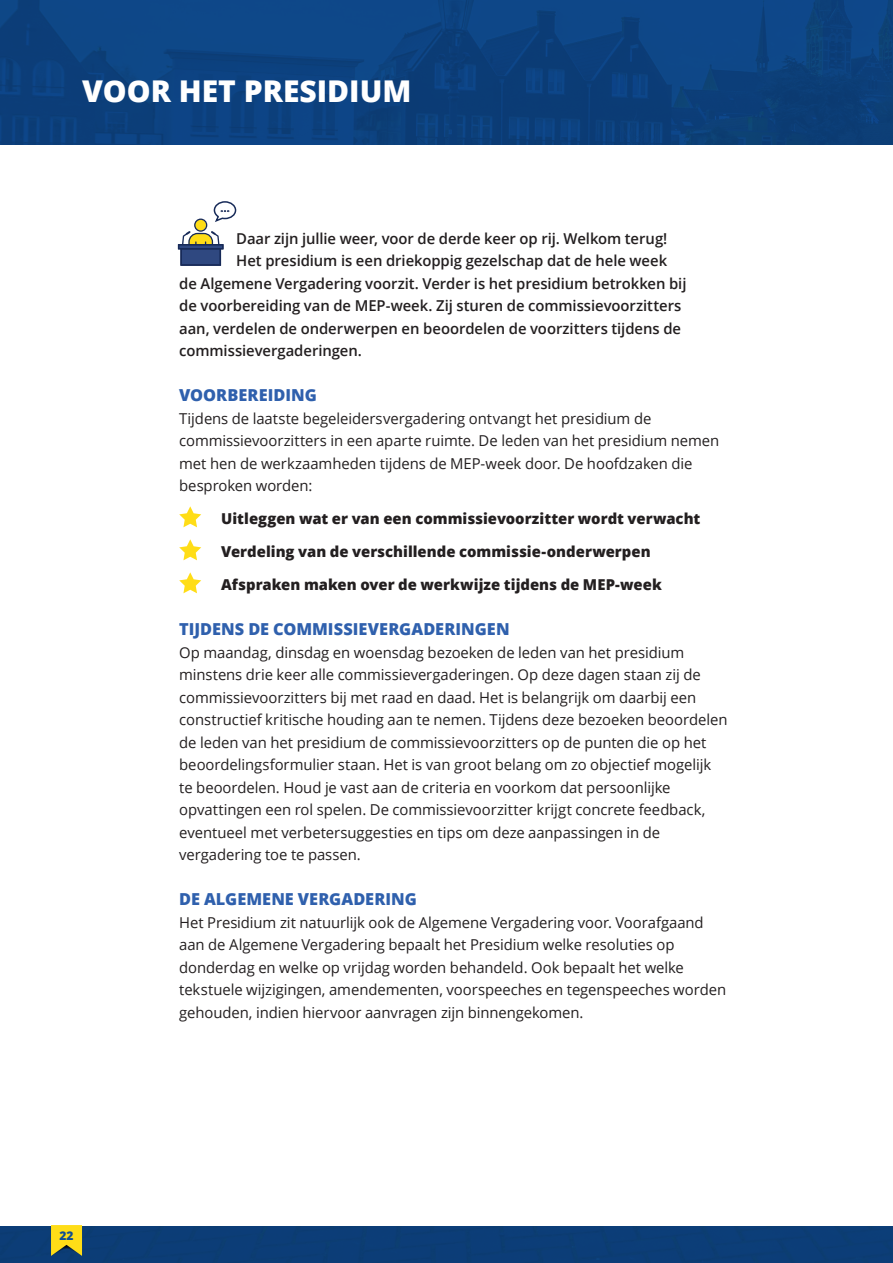
<style>
.page{position:relative;width:893px;height:1263px;background:#fff}
.page>*{position:absolute;margin:0;border:0;box-sizing:border-box;transform-origin:0 0}
.t1{font:800 30px "Open Sans";color:#fff}
.t2{font:800 16.5px "Open Sans";color:#2f60ad}
.t3{font:15px/22.5px "Open Sans";letter-spacing:-.005em;color:#231f20}
.t4{font:600 15px "Open Sans";letter-spacing:-.005em;color:#231f20}
.t5{font:800 15px "Open Sans";color:#231f20}
.t6{font:800 12px "Open Sans";color:#0f4c93}
</style>
<div class="page">
<div style="left:0;top:1226px;width:893px;height:37px;background:#0c3d77"></div>
<svg style="left:51px;top:1225px;width:32px;height:32px"></svg>
<img style="left:0;top:0;width:893px;height:145px">
<svg style="left:179px;top:506px;width:22px;height:21px"></svg>
<svg style="left:179px;top:539px;width:22px;height:21px"></svg>
<svg style="left:179px;top:572px;width:22px;height:21px"></svg>
<svg style="left:178px;top:201px;width:59px;height:65px"></svg>
<p class="t1" style="left:82px;top:69px;width:331px">VOOR HET PRESIDIUM</p>
<p class="t4" style="left:236px;top:228px;width:433px">Daar zijn jullie weer, voor de derde keer op rij. Welkom terug!</p>
<p class="t4" style="left:236px;top:250px;width:432px">Het presidium is een driekoppig gezelschap dat de hele week</p>
<p class="t4" style="left:179px;top:273px;width:509px">de Algemene Vergadering voorzit. Verder is het presidium betrokken bij</p>
<p class="t4" style="left:179px;top:295px;width:504px">de voorbereiding van de MEP-week. Zij sturen de commissievoorzitters</p>
<p class="t4" style="left:179px;top:318px;width:503px">aan, verdelen de onderwerpen en beoordelen de voorzitters tijdens de</p>
<p class="t4" style="left:179px;top:340px;width:184px">commissievergaderingen.</p>
<p class="t2" style="left:179px;top:383px;width:139px">VOORBEREIDING</p>
<p class="t3" style="left:179px;top:406px;width:542px">Tijdens de laatste begeleidersvergadering ontvangt het presidium de commissievoorzitters in een aparte ruimte. De leden van het presidium nemen met hen de werkzaamheden tijdens de MEP-week door. De hoofdzaken die besproken worden:</p>
<p class="t5" style="left:221px;top:507px;width:481px">Uitleggen wat er van een commissievoorzitter wordt verwacht</p>
<p class="t5" style="left:221px;top:540px;width:431px">Verdeling van de verschillende commissie-onderwerpen</p>
<p class="t5" style="left:221px;top:573px;width:442px">Afspraken maken over de werkwijze tijdens de MEP-week</p>
<p class="t2" style="left:179px;top:617px;width:332px">TIJDENS DE COMMISSIEVERGADERINGEN</p>
<p class="t3" style="left:179px;top:640px;width:550px">Op maandag, dinsdag en woensdag bezoeken de leden van het presidium minstens drie keer alle commissievergaderingen. Op deze dagen staan zij de commissievoorzitters bij met raad en daad. Het is belangrijk om daarbij een constructief kritische houding aan te nemen. Tijdens deze bezoeken beoordelen de leden van het presidium de commissievoorzitters op de punten die op het beoordelingsformulier staan. Het is van groot belang om zo objectief mogelijk te beoordelen. Houd je vast aan de criteria en voorkom dat persoonlijke opvattingen een rol spelen. De commissievoorzitter krijgt concrete feedback, eventueel met verbetersuggesties en tips om deze aanpassingen in de vergadering toe te passen.</p>
<p class="t2" style="left:179px;top:887px;width:239px">DE ALGEMENE VERGADERING</p>
<p class="t3" style="left:179px;top:910px;width:548px">Het Presidium zit natuurlijk ook de Algemene Vergadering voor. Voorafgaand aan de Algemene Vergadering bepaalt het Presidium welke resoluties op donderdag en welke op vrijdag worden behandeld. Ook bepaalt het welke tekstuele wijzigingen, amendementen, voorspeeches en tegenspeeches worden gehouden, indien hiervoor aanvragen zijn binnengekomen.</p>
<p class="t6" style="left:59px;top:1227px;width:16px">22</p>
</div>
